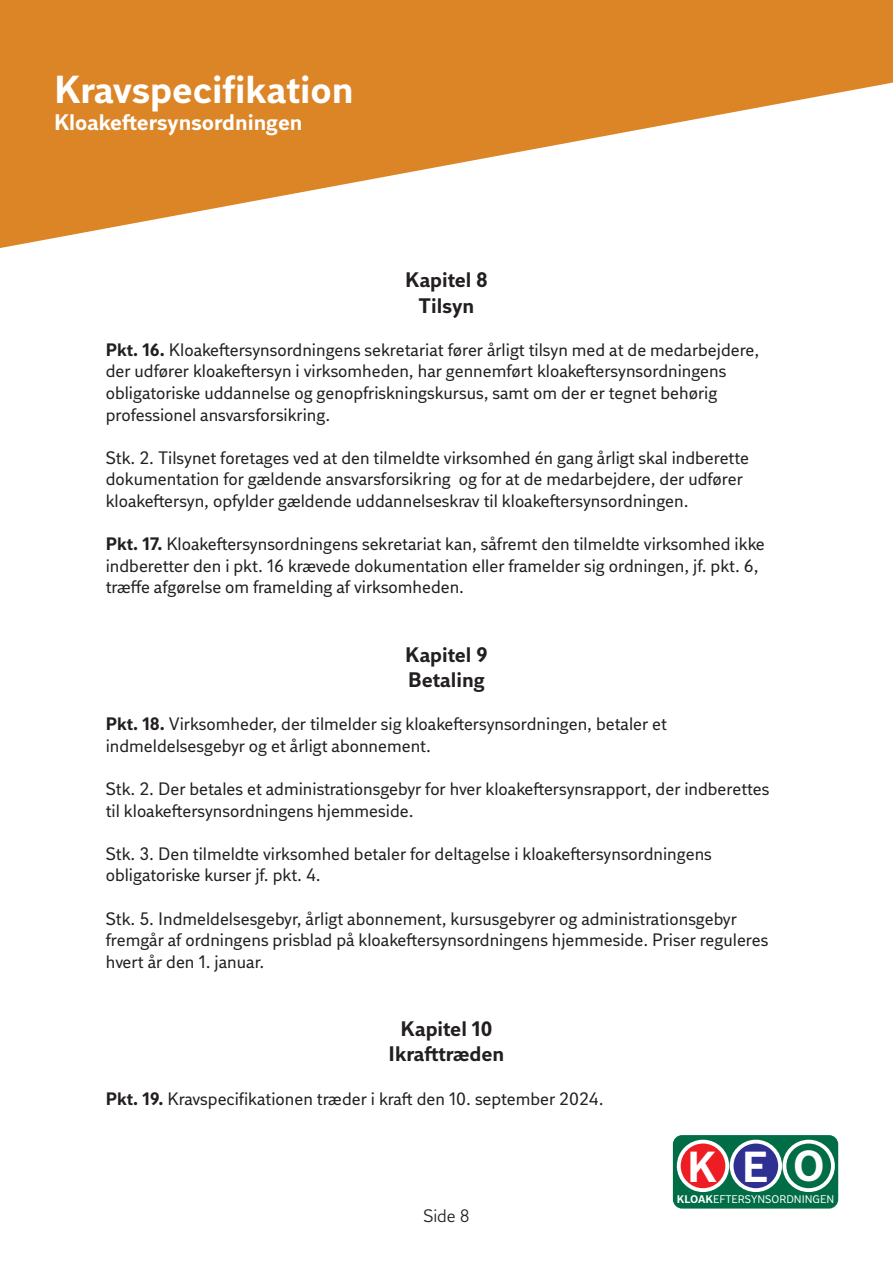
<style>
.page{position:relative;width:893px;height:1263px;background:#fff}
.page>*{position:absolute;margin:0;border:0;box-sizing:border-box;transform-origin:0 0}
.t1{font:700 43.35px "DI Sans";color:#fff}
.t2{font:700 39px "DI Sans";color:#fff}
.t3{font:700 22.5px "DI Sans";color:#fff}
.t4{font:700 21px "DI Sans";color:#231f20}
.t5{font:18px/21.6px "DI Sans";color:#231f20}
.t6{font:18px "DI Sans";color:#231f20}
.t7{font:11.1px "DI Sans";color:#fff}
.s1{font-weight:700}
</style>
<div class="page">
<svg style="left:0;top:0;width:893px;height:248px;fill:#dc8527"></svg>
<div style="left:673px;top:1135px;width:165px;height:73px;background:#006d46;border-radius:9px"></div>
<div style="left:679px;top:1141px;width:48px;height:49px;background:#ee1d23;border-radius:50%"></div>
<div style="left:677px;top:1140px;width:52px;height:52px;border:4px solid #fff;border-radius:50%"></div>
<div style="left:732px;top:1141px;width:48px;height:49px;background:#2e3092;border-radius:50%"></div>
<div style="left:730px;top:1140px;width:52px;height:52px;border:4px solid #fff;border-radius:50%"></div>
<div style="left:782px;top:1140px;width:53px;height:52px;border:4px solid #fff;border-radius:50%"></div>
<p class="t2" style="left:54px;top:64px;width:301px">Kravspecifikation</p>
<p class="t3" style="left:54px;top:108px;width:250px">Kloakeftersynsordningen</p>
<p class="t4" style="left:405px;top:266px;width:84px">Kapitel 8</p>
<p class="t4" style="left:419px;top:292px;width:57px">Tilsyn</p>
<p class="t5" style="left:106px;top:339px;width:655px"><span class="s1">Pkt. 16.</span> Kloakeftersynsordningens sekretariat fører årligt tilsyn med at de medarbejdere, der udfører kloakeftersyn i virksomheden, har gennemført kloakeftersynsordningens</p>
<p class="t5" style="left:106px;top:382px;width:613px">obligatoriske uddannelse og genopfriskningskursus, samt om der er tegnet behørig</p>
<p class="t5" style="left:106px;top:403px;width:226px">professionel ansvarsforsikring.</p>
<p class="t5" style="left:106px;top:447px;width:645px">Stk. 2. Tilsynet foretages ved at den tilmeldte virksomhed én gang årligt skal indberette dokumentation for gældende ansvarsforsikring og for at de medarbejdere, der udfører kloakeftersyn, opfylder gældende uddannelseskrav til kloakeftersynsordningen.</p>
<p class="t5" style="left:106px;top:533px;width:660px"><span class="s1">Pkt. 17.</span> Kloakeftersynsordningens sekretariat kan, såfremt den tilmeldte virksomhed ikke indberetter den i pkt. 16 krævede dokumentation eller framelder sig ordningen, jf. pkt. 6, træffe afgørelse om framelding af virksomheden.</p>
<p class="t4" style="left:405px;top:641px;width:84px">Kapitel 9</p>
<p class="t4" style="left:408px;top:666px;width:78px">Betaling</p>
<p class="t5" style="left:106px;top:713px;width:563px"><span class="s1">Pkt. 18.</span> Virksomheder, der tilmelder sig kloakeftersynsordningen, betaler et</p>
<p class="t5" style="left:106px;top:735px;width:327px">indmeldelsesgebyr og et årligt abonnement.</p>
<p class="t5" style="left:106px;top:778px;width:665px">Stk. 2. Der betales et administrationsgebyr for hver kloakeftersynsrapport, der indberettes til kloakeftersynsordningens hjemmeside.</p>
<p class="t5" style="left:106px;top:843px;width:607px">Stk. 3. Den tilmeldte virksomhed betaler for deltagelse i kloakeftersynsordningens</p>
<p class="t5" style="left:106px;top:864px;width:216px">obligatoriske kurser jf. pkt. 4.</p>
<p class="t5" style="left:106px;top:907px;width:664px">Stk. 5. Indmeldelsesgebyr, årligt abonnement, kursusgebyrer og administrationsgebyr fremgår af ordningens prisblad på kloakeftersynsordningens hjemmeside. Priser reguleres hvert år den 1. januar.</p>
<p class="t4" style="left:401px;top:1015px;width:93px">Kapitel 10</p>
<p class="t4" style="left:389px;top:1040px;width:117px">Ikrafttræden</p>
<p class="t5" style="left:106px;top:1087px;width:499px"><span class="s1">Pkt. 19.</span> Kravspecifikationen træder i kraft den 10. september 2024.</p>
<p class="t6" style="left:423px;top:1205px;width:48px">Side 8</p>
<p class="t1" style="left:687px;top:1138px;width:139px">KEO</p>
<p class="t7" style="left:677px;top:1192px;width:159px"><span class="s1">KLOAK</span>EFTERSYNSORDNINGEN</p>
</div>
